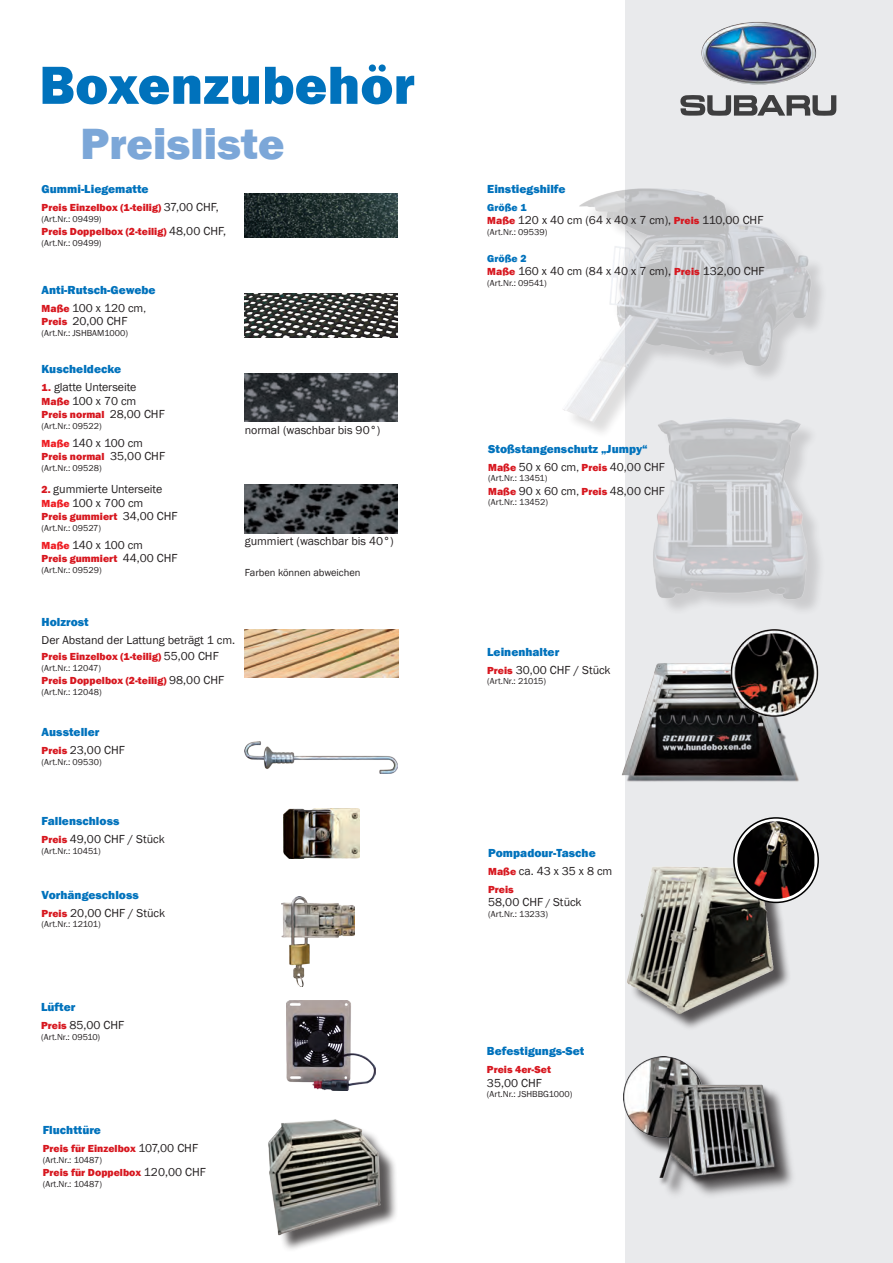
<style>
.page{position:relative;width:893px;height:1263px;background:#fff}
.page>*{position:absolute;margin:0;border:0;box-sizing:border-box;transform-origin:0 0}
.t1{font:800 55.5px "Franklin Gothic";color:#0072bc}
.t2{font:800 45px "Franklin Gothic";color:#7ca7d8}
.t3{font:12px/18px "Franklin Gothic";color:#231f20}
.t4{font:800 12px/18px "Franklin Gothic";color:#0072bc}
.t5{font:800 10.5px "Franklin Gothic";color:#d7171f}
.t6{font:10.5px "Franklin Gothic";letter-spacing:-.01em;color:#231f20}
.t7{font:800 10.5px "Franklin Gothic";color:#0072bc}
.t8{font:9px "Franklin Gothic";color:#231f20}
.t9{font:9px "Franklin Gothic";letter-spacing:-.02em;color:#231f20}
.s1{font-weight:400;font-size:12px;color:#231f20}
.s2{font-size:10.5px;color:#d7171f}
.s3{font-weight:400;color:#231f20}
.s4{font-weight:400;font-size:10.5px;color:#231f20}
.s5{font-weight:800;font-size:10.5px;color:#d7171f}
.s6{font-weight:800;font-size:10.5px;color:#ee1d23}
.s7{font-weight:800;color:#0072bc}
.s8{font-size:10.5px}
</style>
<div class="page">
<div style="left:626px;top:0;width:267px;height:1263px;background:#e9eaec"></div>
<img style="left:701px;top:22px;width:115px;height:62px">
<svg style="left:680px;top:95px;width:156px;height:21px"></svg>
<div style="left:271px;top:1122px;width:127px;height:130px;background:#231f20;opacity:.75"></div>
<img style="left:268px;top:1119px;width:130px;height:118px">
<div style="left:565px;top:190px;width:263px;height:250px;background:#231f20;opacity:.75"></div>
<img style="left:563px;top:162px;width:260px;height:264px">
<img style="left:622px;top:648px;width:177px;height:147px">
<img style="left:287px;top:1000px;width:89px;height:90px">
<div style="left:626px;top:1059px;width:171px;height:142px;background:#231f20;opacity:.75"></div>
<img style="left:624px;top:1056px;width:158px;height:130px">
<img style="left:281px;top:897px;width:74px;height:89px">
<img style="left:283px;top:808px;width:77px;height:51px">
<img style="left:245px;top:194px;width:153px;height:44px">
<img style="left:245px;top:294px;width:153px;height:43px">
<img style="left:245px;top:484px;width:153px;height:49px">
<img style="left:245px;top:373px;width:153px;height:49px">
<img style="left:245px;top:629px;width:153px;height:49px">
<img style="left:245px;top:741px;width:153px;height:33px">
<img style="left:717px;top:629px;width:102px;height:93px">
<div style="left:656px;top:418px;width:170px;height:199px;background:#231f20;opacity:.75"></div>
<img style="left:646px;top:414px;width:167px;height:203px">
<div style="left:630px;top:868px;width:161px;height:163px;background:#231f20;opacity:.75"></div>
<img style="left:625px;top:853px;width:151px;height:162px">
<svg style="left:734px;top:818px;width:84px;height:84px"></svg>
<div style="left:733px;top:817px;width:86px;height:86px;border:2px solid #000;border-radius:50%"></div>
<img style="left:737px;top:821px;width:77px;height:78px">
<h1 class="t1" style="left:39px;top:53px;width:377px">Boxenzubehör</h1>
<h2 class="t2" style="left:81px;top:118px;width:205px">Preisliste</h2>
<p class="t4" style="left:42px;top:180px;width:108px">Gummi-Liegematte</p>
<p class="t5" style="left:42px;top:202px;width:179px">Preis Einzelbox (1-teilig) <span class="s1">37,00 CHF,</span></p>
<p class="t8" style="left:42px;top:214px;width:61px">(Art.Nr.: 09499)</p>
<p class="t5" style="left:42px;top:226px;width:186px">Preis Doppelbox (2-teilig) <span class="s1">48,00 CHF,</span></p>
<p class="t8" style="left:42px;top:238px;width:61px">(Art.Nr.: 09499)</p>
<p class="t4" style="left:42px;top:281px;width:116px">Anti-Rutsch-Gewebe<br><span class="s2">Maße</span> <span class="s3">100 x 120 cm</span><span class="s4">,</span></p>
<p class="t3" style="left:42px;top:312px;width:87px"><span class="s5">Preis</span> 20,00 CHF</p>
<p class="t8" style="left:42px;top:328px;width:88px">(Art.Nr.: JSHBAM1000)</p>
<p class="t4" style="left:42px;top:360px;width:81px">Kuscheldecke</p>
<p class="t3" style="left:42px;top:381px;width:96px;line-height:13.5px"><span class="s5">1.</span> glatte Unterseite<br><span class="s5">Maße</span> 100 x 70 cm</p>
<p class="t5" style="left:42px;top:409px;width:125px">Preis normal <span class="s1">28,00 CHF</span></p>
<p class="t8" style="left:42px;top:421px;width:62px">(Art.Nr.: 09522)</p>
<p class="t3" style="left:42px;top:434px;width:103px"><span class="s6">Maße</span> 140 x 100 cm</p>
<p class="t5" style="left:42px;top:451px;width:125px">Preis normal <span class="s1">35,00 CHF</span></p>
<p class="t8" style="left:42px;top:463px;width:62px">(Art.Nr.: 09528)</p>
<p class="t3" style="left:42px;top:483px;width:122px;line-height:13.5px"><span class="s5">2.</span> gummierte Unterseite<br><span class="s6">Maße</span> 100 x 700 cm</p>
<p class="t5" style="left:42px;top:511px;width:138px">Preis gummiert <span class="s1">34,00 CHF</span></p>
<p class="t8" style="left:42px;top:523px;width:61px">(Art.Nr.: 09527)</p>
<p class="t3" style="left:42px;top:536px;width:103px"><span class="s6">Maße</span> 140 x 100 cm</p>
<p class="t5" style="left:42px;top:553px;width:138px">Preis gummiert <span class="s1">44,00 CHF</span></p>
<p class="t8" style="left:42px;top:565px;width:62px">(Art.Nr.: 09529)</p>
<p class="t3" style="left:245px;top:421px;width:137px">normal (waschbar bis 90°)</p>
<p class="t3" style="left:245px;top:532px;width:151px">gummiert (waschbar bis 40°)</p>
<p class="t6" style="left:245px;top:566px;width:117px">Farben können abweichen</p>
<p class="t4" style="left:42px;top:613px;width:49px">Holzrost</p>
<p class="t3" style="left:42px;top:631px;width:195px">Der Abstand der Lattung beträgt 1 cm.</p>
<p class="t5" style="left:42px;top:650px;width:179px">Preis Einzelbox (1-teilig) <span class="s1">55,00 CHF</span></p>
<p class="t8" style="left:42px;top:663px;width:61px">(Art.Nr.: 12047)</p>
<p class="t5" style="left:42px;top:674px;width:184px">Preis Doppelbox (2-teilig) <span class="s1">98,00 CHF</span></p>
<p class="t8" style="left:42px;top:687px;width:62px">(Art.Nr.: 12048)</p>
<p class="t4" style="left:42px;top:723px;width:85px">Aussteller<br><span class="s2">Preis</span> <span class="s3">23,00 CHF</span></p>
<p class="t8" style="left:42px;top:757px;width:62px">(Art.Nr.: 09530)</p>
<p class="t3" style="left:42px;top:812px;width:125px"><span class="s7">Fallenschloss<br></span><span class="s5">Preis</span> 49,00 CHF / Stück</p>
<p class="t8" style="left:42px;top:846px;width:61px">(Art.Nr.: 10451)</p>
<p class="t4" style="left:42px;top:886px;width:125px">Vorhängeschloss<br><span class="s2">Preis</span> <span class="s3">20,00 CHF / Stück</span></p>
<p class="t8" style="left:42px;top:919px;width:61px">(Art.Nr.: 12101)</p>
<p class="t3" style="left:41px;top:998px;width:85px"><span class="s7">Lüfter<br></span><span class="s5">Preis</span> 85,00 CHF</p>
<p class="t8" style="left:41px;top:1032px;width:61px">(Art.Nr.: 09510)</p>
<p class="t4" style="left:43px;top:1121px;width:60px">Fluchttüre</p>
<p class="t5" style="left:43px;top:1142px;width:157px">Preis für Einzelbox <span class="s1">107,00 CHF</span></p>
<p class="t8" style="left:43px;top:1155px;width:61px">(Art.Nr.: 10487)</p>
<p class="t5" style="left:43px;top:1166px;width:165px">Preis für Doppelbox <span class="s1">120,00 CHF</span></p>
<p class="t8" style="left:43px;top:1179px;width:61px">(Art.Nr.: 10487)</p>
<p class="t4" style="left:487px;top:180px;width:80px">Einstiegshilfe</p>
<p class="t7" style="left:487px;top:201px;width:41px">Größe 1</p>
<p class="t3" style="left:487px;top:212px;width:278px"><span class="s5">Maße</span> 120 x 40 cm (64 x 40 x 7 cm), <span class="s5">Preis</span> 110,00 CHF</p>
<p class="t8" style="left:487px;top:227px;width:62px">(Art.Nr.: 09539)</p>
<p class="t7" style="left:487px;top:252px;width:41px">Größe 2</p>
<p class="t3" style="left:487px;top:263px;width:279px"><span class="s5">Maße</span> 160 x 40 cm (84 x 40 x 7 cm), <span class="s5">Preis</span> 132,00 CHF</p>
<p class="t8" style="left:487px;top:278px;width:61px">(Art.Nr.: 09541)</p>
<p class="t4" style="left:488px;top:440px;width:178px">Stoßstangenschutz „Jumpy“<br><span class="s2">Maße</span> <span class="s3">50 x 60 cm</span><span class="s4">,</span> <span class="s2">Preis</span> <span class="s3">40,00 CHF</span></p>
<p class="t8" style="left:488px;top:473px;width:61px">(Art.Nr.: 13451)</p>
<p class="t3" style="left:488px;top:482px;width:178px"><span class="s5">Maße</span> 90 x 60 cm<span class="s8">,</span> <span class="s5">Preis</span> 48,00 CHF</p>
<p class="t8" style="left:488px;top:497px;width:61px">(Art.Nr.: 13452)</p>
<p class="t3" style="left:487px;top:643px;width:125px"><span class="s7">Leinenhalter<br></span><span class="s5">Preis</span> 30,00 CHF / Stück</p>
<p class="t9" style="left:487px;top:676px;width:60px">(Art.Nr.: 21015)</p>
<p class="t4" style="left:488px;top:844px;width:126px">Pompadour-Tasche<br><span class="s2">Maße</span> <span class="s3">ca. 43 x 35 x 8 cm</span></p>
<p class="t5" style="left:488px;top:883px;width:27px">Preis</p>
<p class="t3" style="left:488px;top:893px;width:95px">58,00 CHF <span class="s8">/</span> Stück</p>
<p class="t8" style="left:488px;top:909px;width:61px">(Art.Nr.: 13233)</p>
<p class="t4" style="left:487px;top:1042px;width:99px">Befestigungs-Set</p>
<p class="t5" style="left:487px;top:1063px;width:66px">Preis 4er-Set</p>
<p class="t3" style="left:487px;top:1074px;width:56px">35,00 CHF</p>
<p class="t8" style="left:487px;top:1089px;width:87px">(Art.Nr.: JSHBBG1000)</p>
</div>
